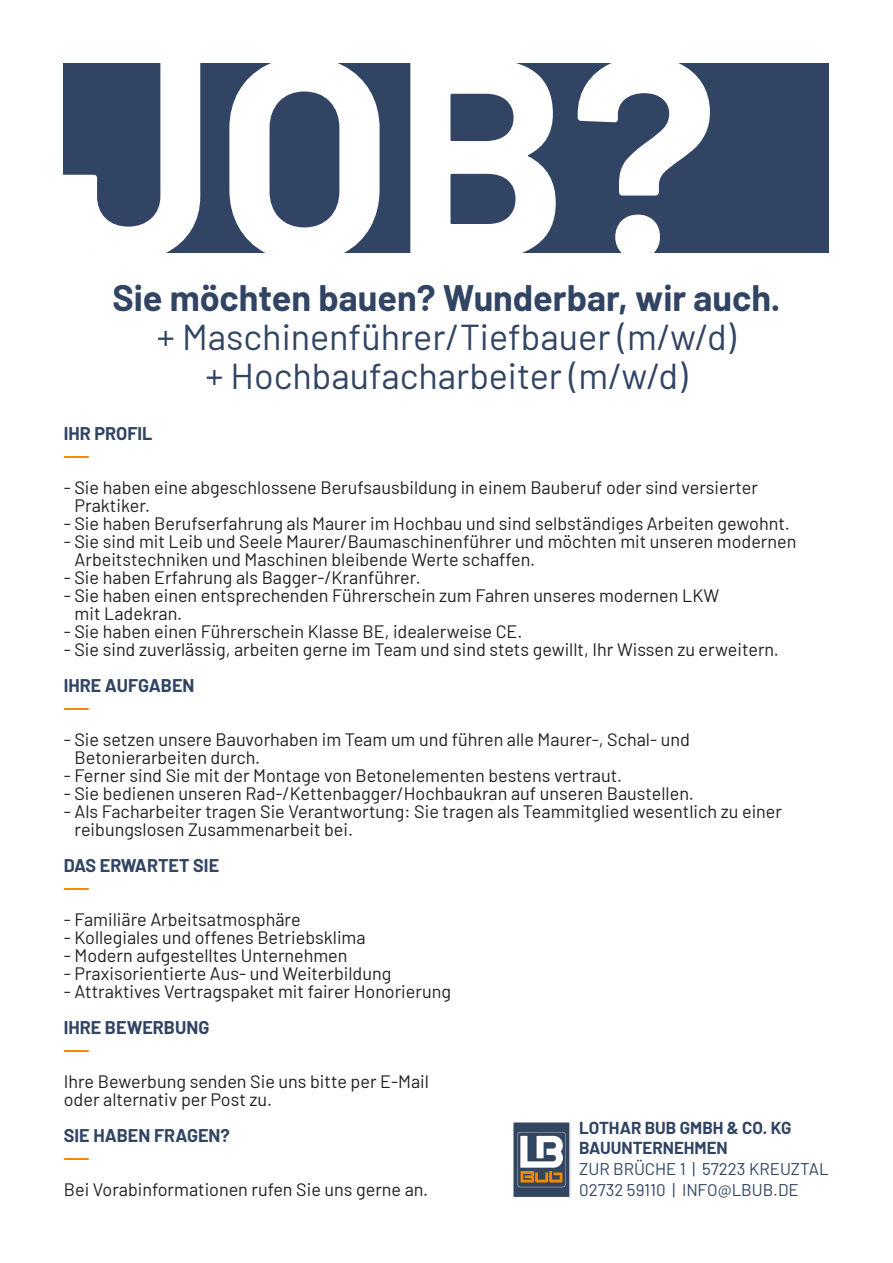
<style>
.page{position:relative;width:893px;height:1263px;background:#fff}
.page>*{position:absolute;margin:0;border:0;box-sizing:border-box;transform-origin:0 0}
.t1{font:700 285px "Barlow";color:#fff}
.t2{font:36px "Barlow";color:#314464}
.t3{font:700 36px "Barlow";color:#314464}
.t4{font:18px "Barlow";color:#231f20}
.t5{font:700 18px "Barlow";color:#314464}
.t6{font:700 18px "Barlow";color:#f28900}
.Textkörper___11pt__v{font:16.95px "Barlow";color:#314464}
.Textkörper___11pt__v-2{font:700 16.95px "Barlow";color:#314464}
</style>
<div class="page">
<div style="left:64px;top:64px;width:765px;height:189px;background:#314463"></div>
<img style="left:515px;top:1124px;width:53px;height:71px">
<div style="left:512px;top:1121px;width:59px;height:77px;border:2px solid #fff"></div>
<div style="left:31px;top:219px;width:59px;height:56px;background:#fff"></div>
<p class="t1" style="left:51px;top:-55px;width:668px">JOB?</p>
<p class="t3" style="left:112px;top:271px;width:670px">Sie möchten bauen? Wunderbar, wir auch.</p>
<p class="t2" style="left:157px;top:311px;width:581px">+ Maschinenführer/Tiefbauer (m/w/d)</p>
<p class="t2" style="left:205px;top:350px;width:484px">+ Hochbaufacharbeiter (m/w/d)</p>
<p class="t5" style="left:64px;top:420px;width:90px">IHR PROFIL</p>
<p class="t6" style="left:64px;top:438px;width:27px">___</p>
<p class="t4" style="left:64px;top:474px;width:696px">- Sie haben eine abgeschlossene Berufsausbildung in einem Bauberuf oder sind versierter</p>
<p class="t4" style="left:75px;top:492px;width:77px">Praktiker.</p>
<p class="t4" style="left:64px;top:510px;width:728px">- Sie haben Berufserfahrung als Maurer im Hochbau und sind selbständiges Arbeiten gewohnt.</p>
<p class="t4" style="left:64px;top:528px;width:734px">- Sie sind mit Leib und Seele Maurer/Baumaschinenführer und möchten mit unseren modernen</p>
<p class="t4" style="left:75px;top:546px;width:462px">Arbeitstechniken und Maschinen bleibende Werte schaffen.</p>
<p class="t4" style="left:64px;top:564px;width:359px">- Sie haben Erfahrung als Bagger-/Kranführer.</p>
<p class="t4" style="left:64px;top:582px;width:657px">- Sie haben einen entsprechenden Führerschein zum Fahren unseres modernen LKW</p>
<p class="t4" style="left:75px;top:600px;width:109px">mit Ladekran.</p>
<p class="t4" style="left:64px;top:618px;width:460px">- Sie haben einen Führerschein Klasse BE, idealerweise CE.</p>
<p class="t4" style="left:64px;top:636px;width:717px">- Sie sind zuverlässig, arbeiten gerne im Team und sind stets gewillt, Ihr Wissen zu erweitern.</p>
<p class="t5" style="left:64px;top:672px;width:132px">IHRE AUFGABEN</p>
<p class="t6" style="left:64px;top:690px;width:27px">___</p>
<p class="t4" style="left:64px;top:726px;width:627px">- Sie setzen unsere Bauvorhaben im Team um und führen alle Maurer-, Schal- und</p>
<p class="t4" style="left:75px;top:744px;width:187px">Betonierarbeiten durch.</p>
<p class="t4" style="left:64px;top:762px;width:560px">- Ferner sind Sie mit der Montage von Betonelementen bestens vertraut.</p>
<p class="t4" style="left:64px;top:780px;width:631px">- Sie bedienen unseren Rad-/Kettenbagger/Hochbaukran auf unseren Baustellen.</p>
<p class="t4" style="left:64px;top:798px;width:720px">- Als Facharbeiter tragen Sie Verantwortung: Sie tragen als Teammitglied wesentlich zu einer</p>
<p class="t4" style="left:75px;top:816px;width:280px">reibungslosen Zusammenarbeit bei.</p>
<p class="t5" style="left:64px;top:852px;width:157px">DAS ERWARTET SIE</p>
<p class="t6" style="left:64px;top:870px;width:27px">___</p>
<p class="t4" style="left:64px;top:906px;width:238px">- Familiäre Arbeitsatmosphäre</p>
<p class="t4" style="left:64px;top:924px;width:303px">- Kollegiales und offenes Betriebsklima</p>
<p class="t4" style="left:64px;top:942px;width:285px">- Modern aufgestelltes Unternehmen</p>
<p class="t4" style="left:64px;top:960px;width:329px">- Praxisorientierte Aus- und Weiterbildung</p>
<p class="t4" style="left:64px;top:978px;width:389px">- Attraktives Vertragspaket mit fairer Honorierung</p>
<p class="t5" style="left:64px;top:1014px;width:147px">IHRE BEWERBUNG</p>
<p class="t6" style="left:64px;top:1032px;width:27px">___</p>
<p class="t4" style="left:64px;top:1068px;width:367px">Ihre Bewerbung senden Sie uns bitte per E-Mail</p>
<p class="t4" style="left:64px;top:1086px;width:210px">oder alternativ per Post zu.</p>
<p class="t5" style="left:64px;top:1122px;width:168px">SIE HABEN FRAGEN?</p>
<p class="t6" style="left:64px;top:1140px;width:27px">___</p>
<p class="t4" style="left:64px;top:1176px;width:366px">Bei Vorabinformationen rufen Sie uns gerne an.</p>
<p class="Textkörper___11pt__v-2" style="left:579px;top:1115px;width:214px">LOTHAR BUB GMBH &amp; CO. KG</p>
<p class="Textkörper___11pt__v-2" style="left:579px;top:1136px;width:150px">BAUUNTERNEHMEN</p>
<p class="Textkörper___11pt__v" style="left:579px;top:1157px;width:251px">ZUR BRÜCHE 1 | 57223 KREUZTAL</p>
<p class="Textkörper___11pt__v" style="left:579px;top:1177px;width:221px">02732 59110 | INFO@LBUB.DE</p>
</div>
